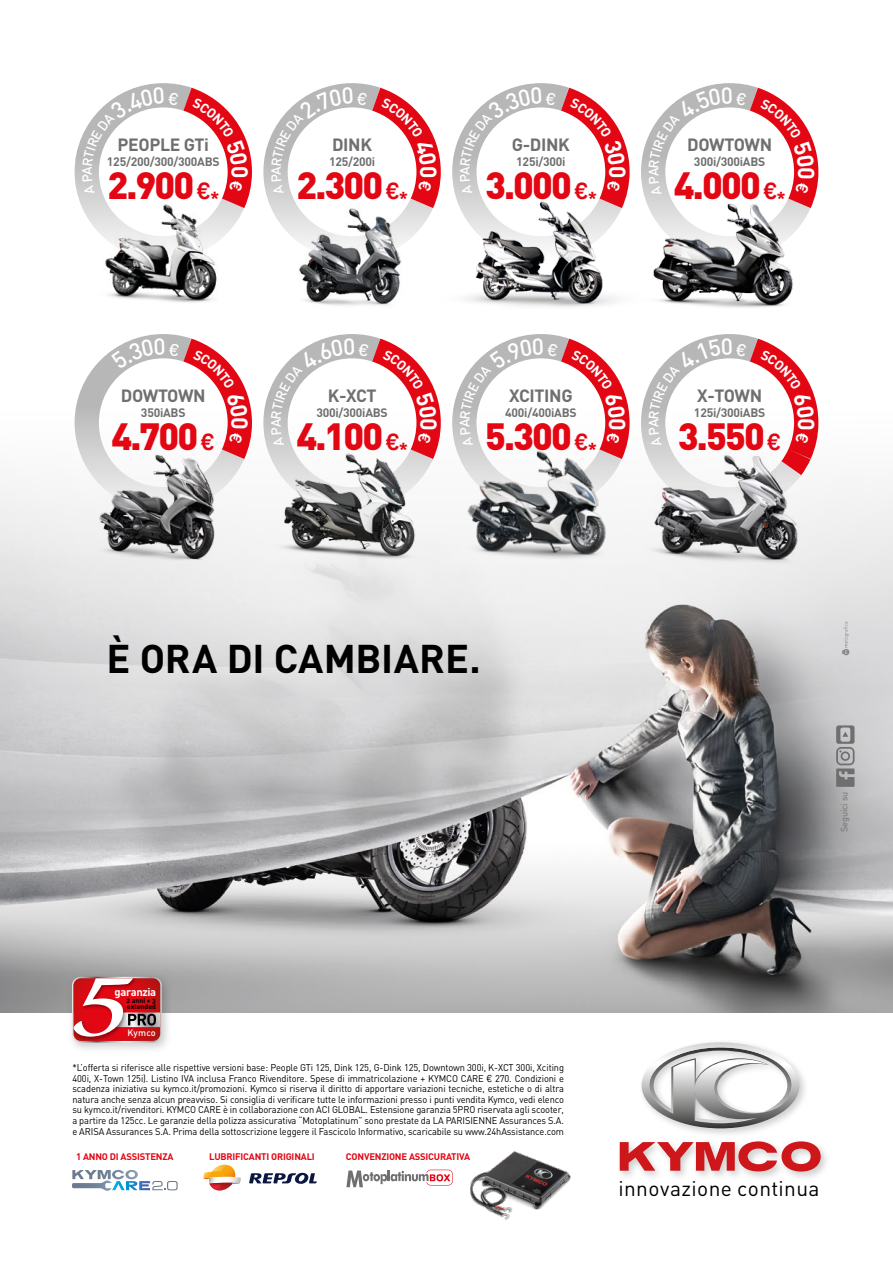
<style>
.page{position:relative;width:893px;height:1263px;background:#fff}
.page>*{position:absolute;margin:0;border:0;box-sizing:border-box;transform-origin:0 0}
.t1{font:700 39.6px "DIN";letter-spacing:-.005em;color:#000}
.t2{font:900 37.5px "DIN";letter-spacing:-.05em;color:#e30613}
.t3{font:20.85px "DIN";letter-spacing:.015em;color:#000}
.t4{font:700 17.55px "DIN";letter-spacing:-.02em;color:#706f6f}
.t5{font:700 12.15px "DIN";letter-spacing:-.02em;color:#706f6f}
.t6{font:700 11.25px "DIN";letter-spacing:-.03em;color:#fff}
.t7{font:9.75px/10.5px "DIN";letter-spacing:-.01em;color:#000;text-align:justify;scale:.95 1}
.t8{font:700 9.45px "DIN";letter-spacing:-.02em;color:#e30613}
.t9{font:9.15px "DIN";letter-spacing:-.01em;color:#706f6f}
.t10{font:500 9.15px "DIN";letter-spacing:.025em;color:#fff}
.t11{font:6.9px/6.4px "DIN Bold Alternate";color:#000}
.s1{font-family:"Scene Std";font-weight:700;font-size:22.65px}
.s2{font-family:"Scene Std";font-weight:700;font-size:22.5px}
.s3{font-family:"Scene Std"}
</style>
<div class="page">
<img style="left:0;top:689px;width:893px;height:324px">
<svg style="left:0;top:485px;width:893px;height:204px;fill:#e4e4e5"></svg>
<img style="left:436px;top:1151px;width:135px;height:69px">
<img style="left:105px;top:262px;width:112px;height:41px">
<img style="left:466px;top:262px;width:151px;height:45px">
<img style="left:653px;top:262px;width:140px;height:46px">
<img style="left:89px;top:513px;width:140px;height:61px">
<img style="left:270px;top:513px;width:177px;height:54px">
<img style="left:447px;top:513px;width:186px;height:58px">
<div style="left:67px;top:971px;width:106px;height:83px;background:#000;opacity:.2"></div>
<svg style="left:72px;top:977px;width:90px;height:65px"></svg>
<div style="left:616px;top:1038px;width:215px;height:143px;background:#000;opacity:.2"></div>
<svg style="left:620px;top:1141px;width:201px;height:30px"></svg>
<svg style="left:642px;top:1042px;width:157px;height:86px"></svg>
<img style="left:644px;top:513px;width:164px;height:56px">
<img style="left:299px;top:262px;width:102px;height:44px">
<img style="left:300px;top:262px;width:70px;height:13px">
<svg style="left:841px;top:621px;width:8px;height:34px"></svg>
<svg style="left:72px;top:1170px;width:106px;height:21px"></svg>
<svg style="left:203px;top:1165px;width:38px;height:26px"></svg>
<svg style="left:249px;top:1172px;width:68px;height:12px"></svg>
<svg style="left:346px;top:1170px;width:107px;height:17px"></svg>
<svg style="left:836px;top:725px;width:18px;height:62px"></svg>
<svg style="left:74px;top:83px;width:745px;height:179px"></svg>
<svg style="left:73px;top:334px;width:759px;height:179px"></svg>
<h3 class="t4" style="left:118px;top:134px;width:93px">PEOPLE GTi</h3>
<p class="t5" style="left:107px;top:154px;width:114px">125/200/300/300ABS</p>
<h2 class="t2" style="left:107px;top:161px;width:113px">2.900 <span class="s1">€</span><sub>*</sub></h2>
<h3 class="t4" style="left:332px;top:134px;width:42px">DINK</h3>
<p class="t5" style="left:329px;top:154px;width:48px">125/200i</p>
<h2 class="t2" style="left:296px;top:161px;width:113px">2.300 <span class="s2">€</span><sub>*</sub></h2>
<h3 class="t4" style="left:512px;top:134px;width:60px">G-DINK</h3>
<p class="t5" style="left:516px;top:154px;width:51px">125i/300i</p>
<h2 class="t2" style="left:485px;top:161px;width:113px">3.000 <span class="s2">€</span><sub>*</sub></h2>
<h3 class="t4" style="left:687px;top:134px;width:86px">DOWTOWN</h3>
<p class="t5" style="left:694px;top:154px;width:73px">300i/300iABS</p>
<h2 class="t2" style="left:674px;top:161px;width:113px">4.000 <span class="s2">€</span><sub>*</sub></h2>
<h3 class="t4" style="left:121px;top:384px;width:86px">DOWTOWN</h3>
<p class="t5" style="left:141px;top:405px;width:46px">350iABS</p>
<h2 class="t2" style="left:112px;top:411px;width:105px">4.700 <span class="s2">€</span></h2>
<h3 class="t4" style="left:328px;top:384px;width:50px">K-XCT</h3>
<p class="t5" style="left:316px;top:405px;width:73px">300i/300iABS</p>
<h2 class="t2" style="left:296px;top:411px;width:113px">4.100 <span class="s2">€</span><sub>*</sub></h2>
<h3 class="t4" style="left:509px;top:384px;width:65px">XCITING</h3>
<p class="t5" style="left:505px;top:405px;width:73px">400i/400iABS</p>
<h2 class="t2" style="left:485px;top:411px;width:113px">5.300 <span class="s2">€</span><sub>*</sub></h2>
<h3 class="t4" style="left:697px;top:384px;width:67px">X-TOWN</h3>
<p class="t5" style="left:694px;top:405px;width:73px">125i/300iABS</p>
<h2 class="t2" style="left:678px;top:411px;width:105px">3.550 <span class="s2">€</span></h2>
<h1 class="t1" style="left:107px;top:633px;width:376px">È ORA DI CAMBIARE.</h1>
<p class="t9" style="left:839px;top:832px;width:42px;rotate:-90deg">Seguici su</p>
<p class="t6" style="left:114px;top:984px;width:43px">garanzia</p>
<p class="t10" style="left:127px;top:1027px;width:30px">Kymco</p>
<p class="t11" style="left:127px;top:997px;width:31px">2 anni + 3 extended</p>
<p class="t7" style="left:72px;top:1062px;width:519px">*L’offerta si riferisce alle rispettive versioni base: People GTi 125, Dink 125, G-Dink 125, Downtown 300i, K-XCT 300i, Xciting 400i, X-Town 125i). Listino IVA inclusa Franco Rivenditore. Spese di immatricolazione + KYMCO CARE <span class="s3">€</span> 270. Condizioni e scadenza iniziativa su kymco.it/promozioni. Kymco si riserva il diritto di apportare variazioni tecniche, estetiche o di altra natura anche senza alcun preavviso. Si consiglia di verificare tutte le informazioni presso i punti vendita Kymco, vedi elenco su kymco.it/rivenditori. KYMCO CARE è in collaborazione con ACI GLOBAL. Estensione garanzia 5PRO riservata agli scooter, a partire da 125cc. Le garanzie della polizza assicurativa “Motoplatinum” sono prestate da LA PARISIENNE Assurances S.A. e ARISA Assurances S.A. Prima della sottoscrizione leggere il Fascicolo Informativo, scaricabile su www.24hAssistance.com</p>
<p class="t8" style="left:76px;top:1150px;width:99px">1 ANNO DI ASSISTENZA</p>
<p class="t8" style="left:209px;top:1150px;width:107px">LUBRIFICANTI ORIGINALI</p>
<p class="t8" style="left:346px;top:1150px;width:126px">CONVENZIONE ASSICURATIVA</p>
<h3 class="t3" style="left:619px;top:1176px;width:202px">innovazione continua</h3>
</div>
